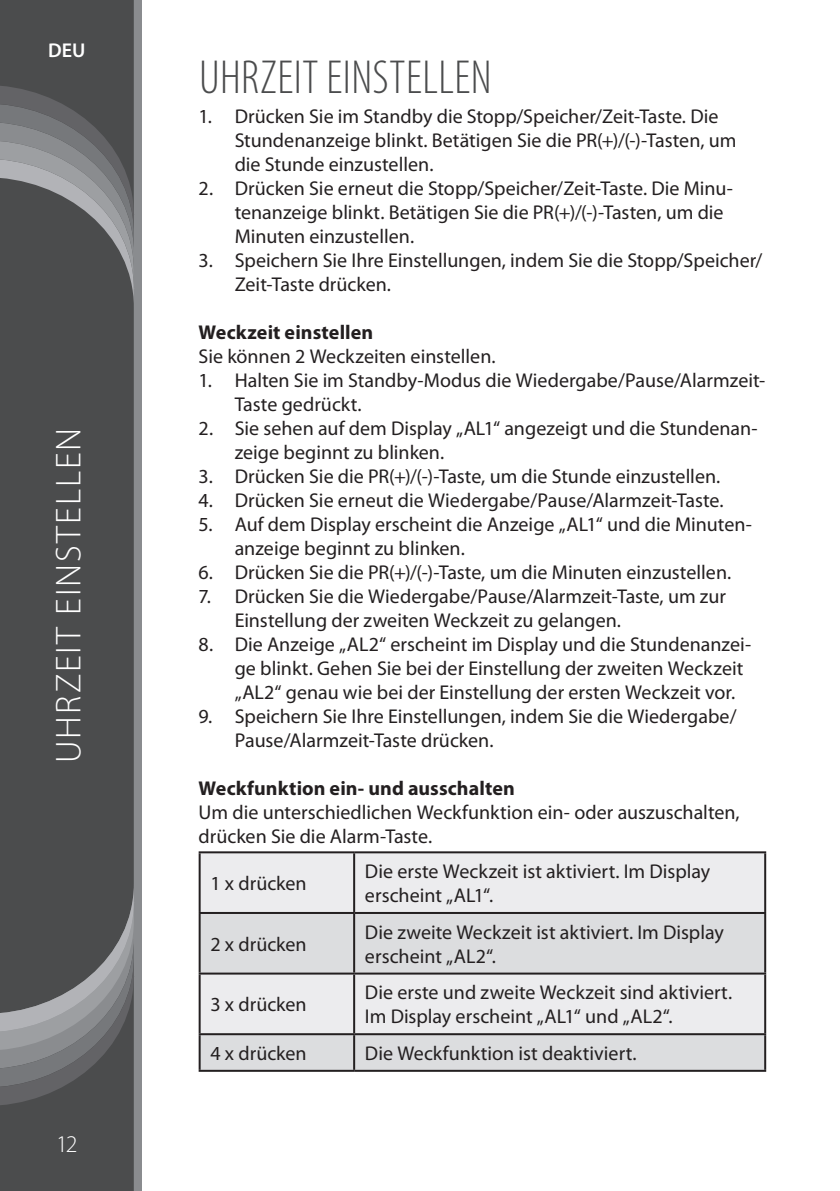
<style>
.page{position:relative;width:840px;height:1191px;background:#fff}
.page>*{position:absolute;margin:0;border:0;box-sizing:border-box;transform-origin:0 0}
.t1{font:300 condensed 48px "Myriad Pro";letter-spacing:.01em;color:#4b4c4d}
.t2{font:300 36px "Myriad Pro";letter-spacing:.055em;color:#fff}
.t3{font:300 24px "Myriad Pro";color:#fff}
.t4{font:20px/24px "Myriad Pro";color:#231f20}
.t5{font:700 20px "Myriad Pro";letter-spacing:.005em;color:#231f20}
.t6{font:600 20px "Myriad Pro";color:#fff}
</style>
<div class="page">
<div style="left:0;top:0;width:142px;height:1191px;background:#8a8c8f"></div>
<div style="left:0;top:307px;width:134px;height:577px;background:#4b4c4d"></div>
<svg style="left:0;top:0;width:134px;height:307px;background:#5d5e60"></svg>
<svg style="left:0;top:884px;width:134px;height:307px;background:#5d5e60"></svg>
<div style="left:200px;top:853px;width:563px;height:59px;background:#ececee"></div>
<svg style="left:200px;top:914px;width:563px;height:155px;background:#e0e0e2"></svg>
<hr style="left:353px;top:853px;width:2px;height:59px;background:#231f20">
<hr style="left:198px;top:912px;width:156px;height:2px;background:#231f20">
<hr style="left:354px;top:912px;width:411px;height:2px;background:#231f20">
<hr style="left:353px;top:914px;width:2px;height:58px;background:#231f20">
<hr style="left:198px;top:972px;width:156px;height:2px;background:#231f20">
<hr style="left:354px;top:972px;width:411px;height:2px;background:#231f20">
<hr style="left:353px;top:974px;width:2px;height:59px;background:#231f20">
<hr style="left:198px;top:1033px;width:156px;height:2px;background:#231f20">
<hr style="left:354px;top:1033px;width:411px;height:2px;background:#231f20">
<hr style="left:353px;top:1035px;width:2px;height:34px;background:#231f20">
<hr style="left:198px;top:851px;width:156px;height:2px;background:#231f20">
<hr style="left:198px;top:853px;width:2px;height:59px;background:#231f20">
<hr style="left:354px;top:851px;width:411px;height:2px;background:#231f20">
<hr style="left:763px;top:853px;width:2px;height:59px;background:#231f20">
<hr style="left:198px;top:914px;width:2px;height:58px;background:#231f20">
<hr style="left:763px;top:914px;width:2px;height:58px;background:#231f20">
<hr style="left:198px;top:974px;width:2px;height:59px;background:#231f20">
<hr style="left:763px;top:974px;width:2px;height:59px;background:#231f20">
<hr style="left:198px;top:1035px;width:2px;height:34px;background:#231f20">
<hr style="left:763px;top:1035px;width:2px;height:34px;background:#231f20">
<hr style="left:198px;top:1069px;width:156px;height:2px;background:#231f20">
<hr style="left:354px;top:1069px;width:411px;height:2px;background:#231f20">
<p class="t6" style="left:48px;top:37px;width:39px">DEU</p>
<h2 class="t2" style="left:49px;top:763px;width:337px;rotate:-90deg">UHRZEIT EINSTELLEN</h2>
<p class="t3" style="left:56px;top:1131px;width:23px">12</p>
<h1 class="t1" style="left:199px;top:51px;width:294px">UHRZEIT EINSTELLEN</h1>
<p class="t4" style="left:234px;top:104px;width:503px;text-indent:-36px">1. Drücken Sie im Standby die Stopp/Speicher/Zeit-Taste. Die<br>Stundenanzeige blinkt. Betätigen Sie die PR(+)/(-)-Tasten, um die Stunde einzustellen.</p>
<p class="t4" style="left:234px;top:176px;width:499px;text-indent:-36px">2. Drücken Sie erneut die Stopp/Speicher/Zeit-Taste. Die Minu&shy;tenanzeige blinkt. Betätigen Sie die PR(+)/(-)-Tasten, um die<br>Minuten einzustellen.</p>
<p class="t4" style="left:234px;top:248px;width:529px;text-indent:-36px">3. Speichern Sie Ihre Einstellungen, indem Sie die Stopp/Speicher/<br>Zeit-Taste drücken.</p>
<p class="t5" style="left:198px;top:319px;width:176px">Weckzeit einstellen</p>
<p class="t4" style="left:198px;top:344px;width:296px">Sie können 2 Weckzeiten einstellen.</p>
<p class="t4" style="left:234px;top:368px;width:532px;text-indent:-36px">1. Halten Sie im Standby-Modus die Wiedergabe/Pause/Alarmzeit-<br>Taste gedrückt.</p>
<p class="t4" style="left:234px;top:416px;width:524px;text-indent:-36px">2. Sie sehen auf dem Display „AL1“ angezeigt und die Stundenan&shy;zeige beginnt zu blinken.</p>
<p class="t4" style="left:198px;top:464px;width:521px">3. Drücken Sie die PR(+)/(-)-Taste, um die Stunde einzustellen.</p>
<p class="t4" style="left:198px;top:488px;width:524px">4. Drücken Sie erneut die Wiedergabe/Pause/Alarmzeit-Taste.</p>
<p class="t4" style="left:234px;top:512px;width:518px;text-indent:-36px">5. Auf dem Display erscheint die Anzeige „AL1“ und die Minuten&shy;anzeige beginnt zu blinken.</p>
<p class="t4" style="left:198px;top:560px;width:532px">6. Drücken Sie die PR(+)/(-)-Taste, um die Minuten einzustellen.</p>
<p class="t4" style="left:234px;top:584px;width:492px;text-indent:-36px">7. Drücken Sie die Wiedergabe/Pause/Alarmzeit-Taste, um zur<br>Einstellung der zweiten Weckzeit zu gelangen.</p>
<p class="t4" style="left:234px;top:632px;width:518px;text-indent:-36px">8. Die Anzeige „AL2“ erscheint im Display und die Stundenanzei&shy;ge blinkt. Gehen Sie bei der Einstellung der zweiten Weckzeit „AL2“ genau wie bei der Einstellung der ersten Weckzeit vor.</p>
<p class="t4" style="left:234px;top:704px;width:503px;text-indent:-36px">9. Speichern Sie Ihre Einstellungen, indem Sie die Wiedergabe/<br>Pause/Alarmzeit-Taste drücken.</p>
<p class="t5" style="left:198px;top:775px;width:317px">Weckfunktion ein- und ausschalten</p>
<p class="t4" style="left:198px;top:800px;width:542px">Um die unterschiedlichen Weckfunktion ein- oder auszuschalten, drücken Sie die Alarm-Taste.</p>
<p class="t4" style="left:210px;top:871px;width:98px">1 x drücken</p>
<p class="t4" style="left:365px;top:859px;width:346px">Die erste Weckzeit ist aktiviert. Im Display erscheint „AL1“.</p>
<p class="t4" style="left:210px;top:931px;width:98px">2 x drücken</p>
<p class="t4" style="left:210px;top:992px;width:98px">3 x drücken</p>
<p class="t4" style="left:365px;top:919px;width:360px">Die zweite Weckzeit ist aktiviert. Im Display erscheint „AL2“.</p>
<p class="t4" style="left:365px;top:980px;width:367px">Die erste und zweite Weckzeit sind aktiviert.<br>Im Display erscheint „AL1“ und „AL2“.</p>
<p class="t4" style="left:210px;top:1041px;width:98px">4 x drücken</p>
<p class="t4" style="left:365px;top:1041px;width:271px">Die Weckfunktion ist deaktiviert.</p>
</div>
